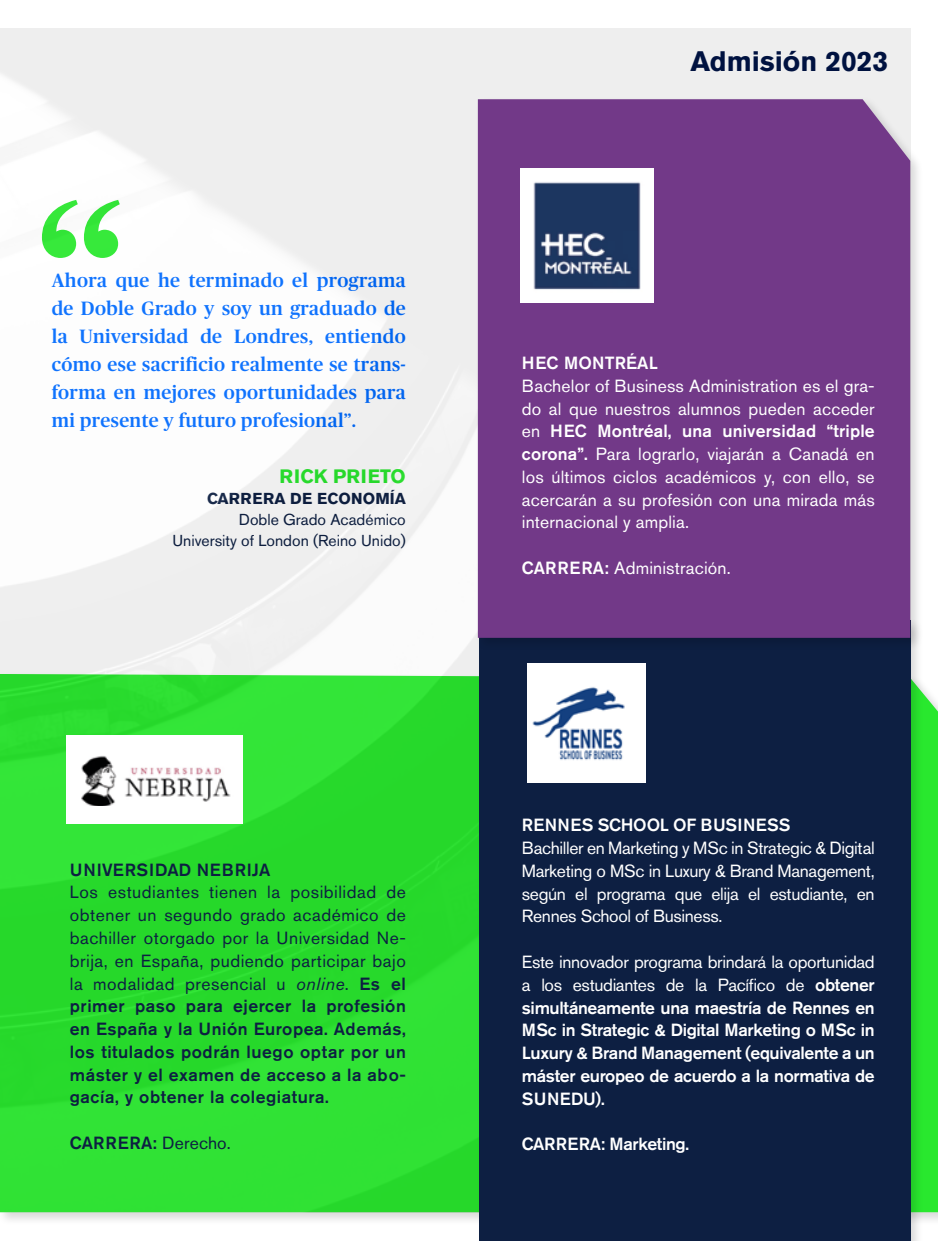
<style>
.page{position:relative;width:938px;height:1241px;background:#fff}
.page>*{position:absolute;margin:0;border:0;box-sizing:border-box;transform-origin:0 0}
.t1{font:700 28px "Akzidenz Grotesk Pro";color:#001240}
.t2{font:500 19.25px/28px "Publico";letter-spacing:.02em;color:#006bff;text-align:justify}
.t3{font:700 19.25px "Akzidenz Grotesk Std";letter-spacing:.01em;color:#29e82e}
.t4{font:17.5px/22.8px "Akzidenz Grotesk Std";letter-spacing:.01em;color:#fff;text-align:justify}
.t5{font:17.5px/22.8px "Akzidenz Grotesk Std";letter-spacing:.03em;color:#0d1f42;text-align:justify}
.t6{font:500 17.5px/22.8px "Akzidenz Grotesk Std";letter-spacing:-.02em;color:#fff;text-align:justify}
.t7{font:500 17.5px "Akzidenz Grotesk Std";letter-spacing:.02em;color:#fff}
.t8{font:500 17.5px "Akzidenz Grotesk Std";letter-spacing:.05em;color:#0d1f42}
.t9{font:500 17.5px "Akzidenz Grotesk Std";letter-spacing:.03em;color:#0d1f42}
.t10{font:500 17.5px "Akzidenz Grotesk Std";letter-spacing:.01em;color:#fff}
.t11{font:15.75px/21px "Akzidenz Grotesk Std";color:#0d1f42;text-align:right}
.t12{font:700 15.75px "Akzidenz Grotesk Std";color:#0d1f42}
.s1{font-family:"Akzidenz Grotesk Pro";font-style:italic}
.s2{font-weight:500}
.s3{font-weight:400}
</style>
<div class="page">
<img style="left:0;top:29px;width:910px;height:1183px">
<div style="left:475px;top:618px;width:449px;height:623px;background:#000;opacity:.15"></div>
<div style="left:479px;top:620px;width:431px;height:621px;background:#0d1f42"></div>
<img style="left:528px;top:664px;width:118px;height:118px">
<div style="left:66px;top:736px;width:177px;height:88px;background:#fff"></div>
<img style="left:81px;top:755px;width:150px;height:50px">
<div style="left:474px;top:97px;width:450px;height:554px;background:#000;opacity:.15"></div>
<div style="left:478px;top:99px;width:432px;height:539px;background:#723988"></div>
<img style="left:520px;top:169px;width:134px;height:133px">
<p class="t2" style="left:52px;top:266px;width:356px">Ahora que he terminado el programa de Doble Grado y soy un graduado de la Universidad de Londres, entiendo cómo ese sacrificio realmente se trans&shy;forma en mejores oportunidades para mi presente y futuro profesional”.</p>
<p class="t3" style="left:280px;top:465px;width:128px">RICK PRIETO</p>
<p class="t12" style="left:207px;top:489px;width:200px">CARRERA DE ECONOMÍA</p>
<p class="t11" style="left:172px;top:509px;width:235px">Doble Grado Académico<br>University of London (Reino Unido)</p>
<p class="t8" style="left:70px;top:859px;width:202px">UNIVERSIDAD NEBRIJA</p>
<p class="t5" style="left:70px;top:881px;width:338px">Los estudiantes tienen la posibilidad de obtener un segundo grado académico de bachiller otorgado por la Universidad Ne&shy;brija, en España, pudiendo participar bajo la modalidad presencial u <span class="s1">online</span>. <span class="s2">Es el primer paso para ejercer la profesión en España y la Unión Europea. Además, los titulados podrán luego optar por un máster y el examen de acceso a la abo&shy;gacía, y obtener la colegiatura.</span></p>
<p class="t9" style="left:70px;top:1132px;width:163px">CARRERA: <span class="s3">Derecho.</span></p>
<h1 class="t1" style="left:691px;top:43px;width:199px">Admisión 2023</h1>
<p class="t10" style="left:522px;top:352px;width:138px">HEC MONTRÉAL</p>
<p class="t4" style="left:522px;top:374px;width:354px">Bachelor of Business Administration es el gra&shy;do al que nuestros alumnos pueden acceder en <span class="s2">HEC Montréal, una universidad “triple corona”.</span> Para lograrlo, viajarán a Canadá en los últimos ciclos académicos y, con ello, se acercarán a su profesión con una mirada más internacional y amplia.</p>
<p class="t4" style="left:522px;top:556px;width:210px"><span class="s2">CARRERA:</span> Administración.</p>
<p class="t7" style="left:522px;top:814px;width:270px">RENNES SCHOOL OF BUSINESS</p>
<p class="t4" style="left:522px;top:836px;width:354px">Bachiller en Marketing y MSc in Strategic &amp; Digital Marketing o MSc in Luxury &amp; Brand Management, según el programa que elija el estudiante, en Rennes School of Business.</p>
<p class="t6" style="left:522px;top:950px;width:354px"><span class="s3">Este innovador programa brindará la oportunidad a los estudiantes de la Pacífico de</span> obtener simultáneamente una maestría de Rennes en MSc in Strategic &amp; Digital Marketing o MSc in Luxury &amp; Brand Management (equivalente a un máster europeo de acuerdo a la normativa de SUNEDU).</p>
<p class="t6" style="left:522px;top:1132px;width:169px">CARRERA: Marketing.</p>
</div>
